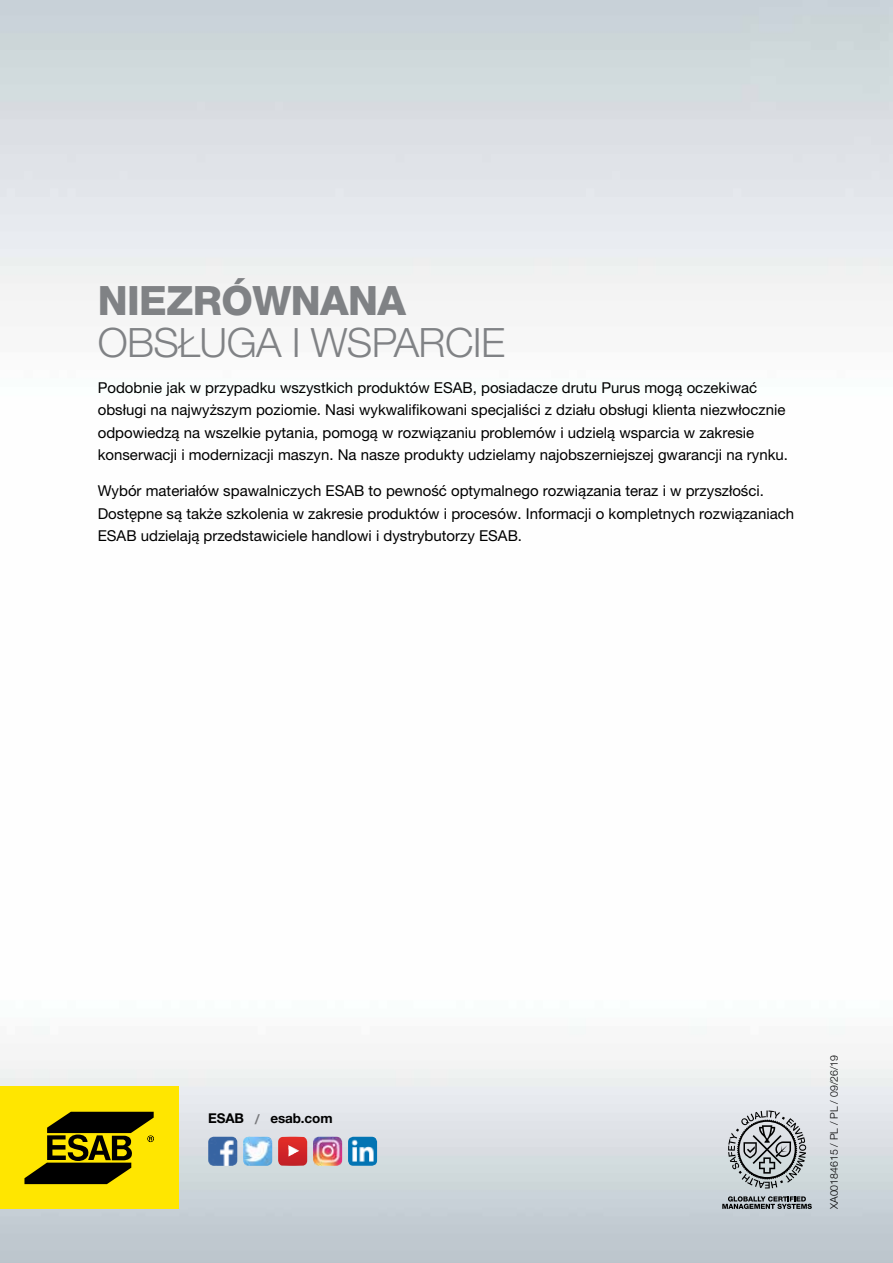
<style>
.page{position:relative;width:893px;height:1263px;background:#fff}
.page>*{position:absolute;margin:0;border:0;box-sizing:border-box;transform-origin:0 0}
.t1{font:300 40.5px "Helvetica Neue LT Pro";letter-spacing:-.015em;color:#808285}
.t2{font:800 40.5px "Helvetica Neue LT Pro";letter-spacing:-.015em;color:#808285}
.t3{font:15px/22.5px "Helvetica Neue LT Pro";color:#000}
.t4{font:700 13.5px "Helvetica Neue LT Pro";letter-spacing:-.01em;color:#000}
.t5{font:300 10.5px "Helvetica Neue LT Pro";color:#000}
.s1{color:#77787b}
</style>
<div class="page">
<img style="left:0;top:0;width:893px;height:1263px">
<svg style="left:722px;top:1196px;width:90px;height:13px"></svg>
<svg style="left:728px;top:1110px;width:78px;height:78px"></svg>
<img style="left:313px;top:1137px;width:29px;height:29px">
<img style="left:348px;top:1137px;width:29px;height:29px">
<img style="left:208px;top:1137px;width:29px;height:29px">
<img style="left:243px;top:1137px;width:29px;height:29px">
<svg style="left:278px;top:1137px;width:29px;height:29px"></svg>
<div style="left:0;top:1087px;width:179px;height:122px;background:#ffe600"></div>
<svg style="left:24px;top:1112px;width:130px;height:72px"></svg>
<h1 class="t2" style="left:98px;top:276px;width:310px">NIEZRÓWNANA</h1>
<h1 class="t1" style="left:98px;top:318px;width:409px">OBSŁUGA I WSPARCIE</h1>
<p class="t3" style="left:98px;top:376px;width:692px">Podobnie jak w przypadku wszystkich produktów ESAB, posiadacze drutu Purus mogą oczekiwać obsługi na najwyższym poziomie. Nasi wykwalifikowani specjaliści z działu obsługi klienta niezwłocznie odpowiedzą na wszelkie pytania, pomogą w rozwiązaniu problemów i udzielą wsparcia w zakresie konserwacji i modernizacji maszyn. Na nasze produkty udzielamy najobszerniejszej gwarancji na rynku.</p>
<p class="t3" style="left:98px;top:480px;width:698px">Wybór materiałów spawalniczych ESAB to pewność optymalnego rozwiązania teraz i w przyszłości.<br>Dostępne są także szkolenia w zakresie produktów i procesów. Informacji o kompletnych rozwiązaniach<br>ESAB udzielają przedstawiciele handlowi i dystrybutorzy ESAB.</p>
<p class="t4" style="left:208px;top:1109px;width:126px">ESAB <span class="s1">/</span> esab.com</p>
<p class="t5" style="left:828px;top:1209px;width:155px;rotate:-90deg">XA00184615 / PL / PL / 09/26/19</p>
</div>
